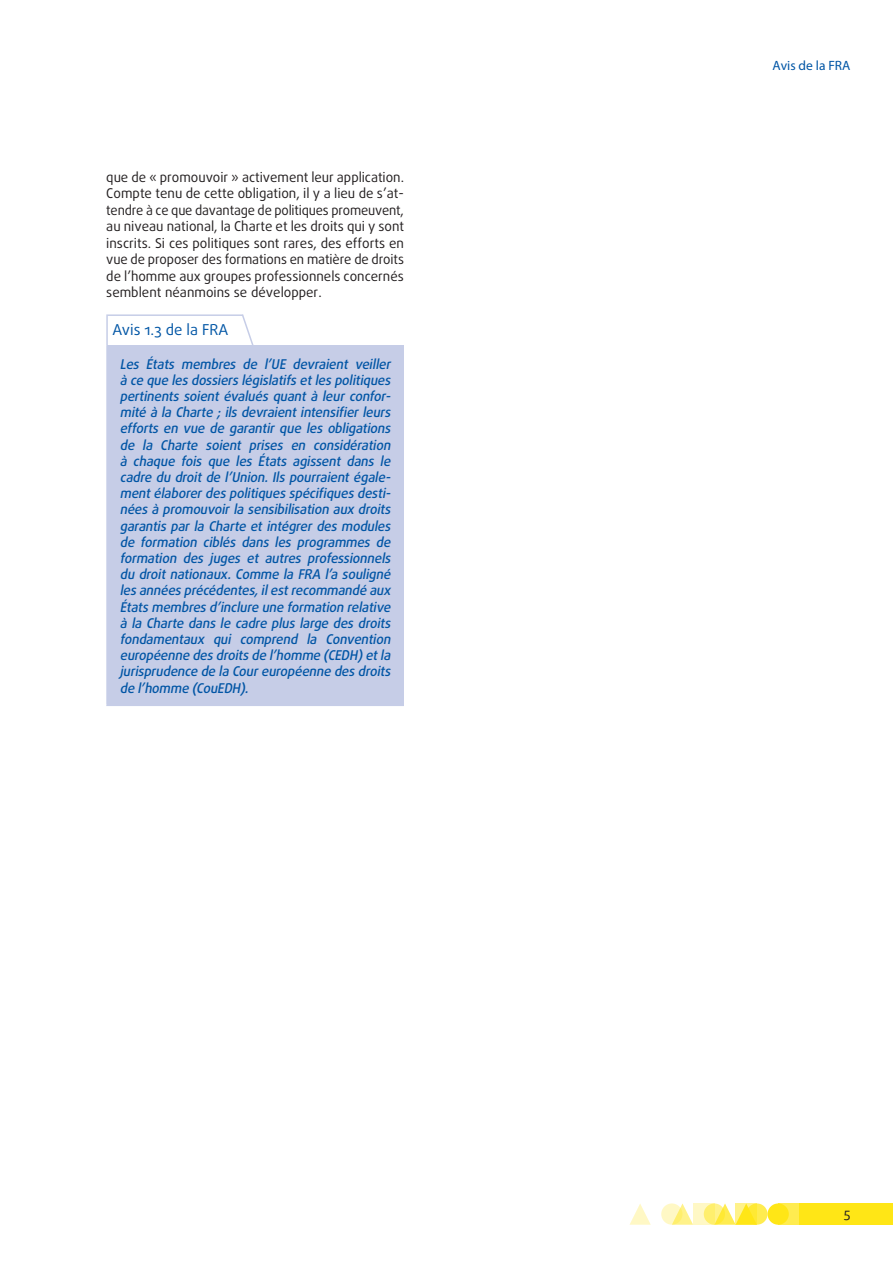
<style>
.page{position:relative;width:893px;height:1263px;background:#fff}
.page>*{position:absolute;margin:0;border:0;box-sizing:border-box;transform-origin:0 0}
.opinion_header{font:15px "Daxline Pro";color:#0155a5}
.opinion_text{font:italic 500 13.5px/16.2px "Daxline Pro";color:#0155a5;text-align:justify}
.body_text{font:13.5px/16.5px "Daxline Pro";color:#231f20;text-align:justify}
.t1{font:13.5px "Myriad Pro";color:#0155a5}
</style>
<div class="page">
<div style="left:746px;top:1203px;width:21px;height:22px;background:#ffec50;border-radius:50%"></div>
<div style="left:778px;top:1203px;width:21px;height:22px;background:#ffec50"></div>
<div style="left:799px;top:1203px;width:94px;height:22px;background:#ffe616"></div>
<svg style="left:675px;top:1203px;width:18px;height:22px"></svg>
<svg style="left:629px;top:1204px;width:22px;height:21px"></svg>
<div style="left:767px;top:1203px;width:22px;height:22px;background:#ffe616;border-radius:50%"></div>
<svg style="left:718px;top:1203px;width:18px;height:22px"></svg>
<svg style="left:704px;top:1203px;width:21px;height:22px"></svg>
<svg style="left:661px;top:1203px;width:21px;height:22px"></svg>
<svg style="left:736px;top:1203px;width:21px;height:22px"></svg>
<svg style="left:693px;top:1203px;width:21px;height:22px"></svg>
<div style="left:107px;top:345px;width:296px;height:360px;background:#c6cde7"></div>
<hr style="left:402px;top:345px;width:2px;height:359px;background:#c6cde7">
<hr style="left:106px;top:316px;width:2px;height:29px;background:#c6cde7">
<hr style="left:106px;top:314px;width:137px;height:2px;background:#c6cde7">
<hr style="left:106px;top:345px;width:2px;height:359px;background:#c6cde7">
<hr style="left:106px;top:704px;width:137px;height:2px;background:#c6cde7">
<hr style="left:243px;top:704px;width:161px;height:2px;background:#c6cde7">
<svg style="left:241px;top:314px;width:13px;height:31px"></svg>
<p class="body_text" style="left:106px;top:169px;width:299px">que de « promouvoir » activement leur application.<br>Compte tenu de cette obligation, il y a lieu de s’at&shy;tendre à ce que davantage de politiques promeuvent, au niveau national, la Charte et les droits qui y sont inscrits. Si ces politiques sont rares, des efforts en vue de proposer des formations en matière de droits de l’homme aux groupes professionnels concernés semblent néanmoins se développer.</p>
<p class="opinion_header" style="left:112px;top:320px;width:117px">Avis 1.3 de la FRA</p>
<p class="opinion_text" style="left:120px;top:356px;width:275px">Les États membres de l’UE devraient veiller à ce que lesdossierslégislatifsetlespolitiques pertinents soient évalués quant à leur confor&shy;mité à la Charte ; ils devraient intensifier leurs efforts en vue de garantir que les obligations de la Charte soient prises en considération à chaque fois que les États agissent dans le cadre du droit de l’Union. Ils pourraient égale&shy;mentélaborerdespolitiquesspécifiquesdesti&shy;nées à promouvoir la sensibilisation aux droits garantis par la Charte et intégrer des modules de formation ciblés dans les programmes de formation des juges et autres professionnels du droit nationaux. Comme la FRA l’a souligné lesannéesprécédentes,ilestrecommandé aux Étatsmembresd’inclure une formation relative à la Charte dans le cadre plus large des droits fondamentaux qui comprend la Convention européenne desdroitsde l’homme (CEDH)etla jurisprudence de la Coureuropéenne desdroits de l’homme (CouEDH).</p>
<p class="t1" style="left:772px;top:57px;width:80px">Avis de la FRA</p>
<p class="body_text" style="left:844px;top:1205px;width:8px">5</p>
</div>
